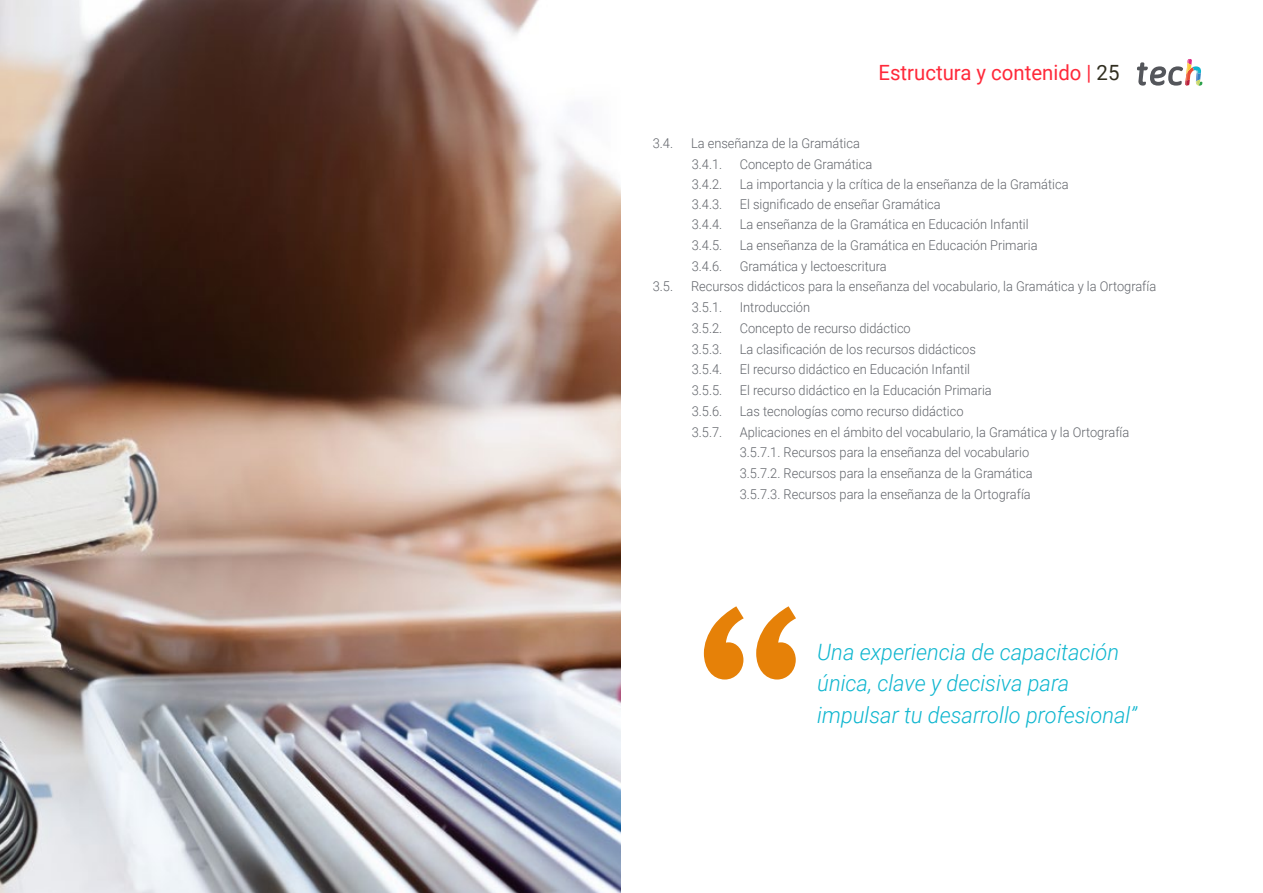
<style>
.page{position:relative;width:1263px;height:893px;background:#fff}
.page>*{position:absolute;margin:0;border:0;box-sizing:border-box;transform-origin:0 0}
.t1{font:italic 300 22.5px/31.5px "Roboto";color:#0fb6cf}
.t2{font:21px "Roboto";color:#ff293a}
.t3{font:300 13.5px/20.7px "Roboto";color:#61646a;scale:.95 1}
.s1{color:#312e20}
</style>
<div class="page">
<svg style="left:704px;top:606px;width:92px;height:73px"></svg>
<img style="left:0;top:0;width:621px;height:893px">
<svg style="left:1137px;top:59px;width:65px;height:27px"></svg>
<h2 class="t2" style="left:878px;top:57px;width:242px">Estructura y contenido | <span class="s1">25</span></h2>
<p class="t3" style="left:653px;top:133px;width:23px">3.4.</p>
<p class="t3" style="left:691px;top:133px;width:179px;line-height:20.2px">La enseñanza de la Gramática<br>3.4.1.</p>
<p class="t3" style="left:740px;top:153px;width:141px">Concepto de Gramática</p>
<p class="t3" style="left:692px;top:173px;width:34px">3.4.2.</p>
<p class="t3" style="left:740px;top:173px;width:348px">La importancia y la crítica de la enseñanza de la Gramática</p>
<p class="t3" style="left:692px;top:194px;width:34px">3.4.3.</p>
<p class="t3" style="left:740px;top:194px;width:213px">El significado de enseñar Gramática</p>
<p class="t3" style="left:692px;top:214px;width:34px">3.4.4.</p>
<p class="t3" style="left:740px;top:214px;width:306px">La enseñanza de la Gramática en Educación Infantil</p>
<p class="t3" style="left:692px;top:234px;width:34px">3.4.5.</p>
<p class="t3" style="left:740px;top:234px;width:315px">La enseñanza de la Gramática en Educación Primaria</p>
<p class="t3" style="left:692px;top:255px;width:34px">3.4.6.</p>
<p class="t3" style="left:740px;top:255px;width:156px">Gramática y lectoescritura</p>
<p class="t3" style="left:653px;top:276px;width:23px">3.5.</p>
<p class="t3" style="left:691px;top:276px;width:491px">Recursos didácticos para la enseñanza del vocabulario, la Gramática y la Ortografía<br>3.5.1.</p>
<p class="t3" style="left:740px;top:296px;width:76px">Introducción</p>
<p class="t3" style="left:692px;top:317px;width:34px">3.5.2.</p>
<p class="t3" style="left:740px;top:317px;width:182px">Concepto de recurso didáctico</p>
<p class="t3" style="left:692px;top:338px;width:34px">3.5.3.</p>
<p class="t3" style="left:740px;top:338px;width:250px">La clasificación de los recursos didácticos</p>
<p class="t3" style="left:692px;top:359px;width:34px">3.5.4.</p>
<p class="t3" style="left:740px;top:359px;width:244px">El recurso didáctico en Educación Infantil</p>
<p class="t3" style="left:692px;top:379px;width:34px">3.5.5.</p>
<p class="t3" style="left:740px;top:379px;width:267px">El recurso didáctico en la Educación Primaria</p>
<p class="t3" style="left:692px;top:400px;width:34px">3.5.6.</p>
<p class="t3" style="left:740px;top:400px;width:237px">Las tecnologías como recurso didáctico</p>
<p class="t3" style="left:692px;top:421px;width:34px">3.5.7.</p>
<p class="t3" style="left:740px;top:421px;width:411px">Aplicaciones en el ámbito del vocabulario, la Gramática y la Ortografía 3.5.7.1. Recursos para la enseñanza del vocabulario<br>3.5.7.2. Recursos para la enseñanza de la Gramática<br>3.5.7.3. Recursos para la enseñanza de la Ortografía</p>
<h1 class="t1" style="left:817px;top:635px;width:321px">Una experiencia de capacitación única, clave y decisiva para impulsar tu desarrollo profesional”</h1>
</div>
